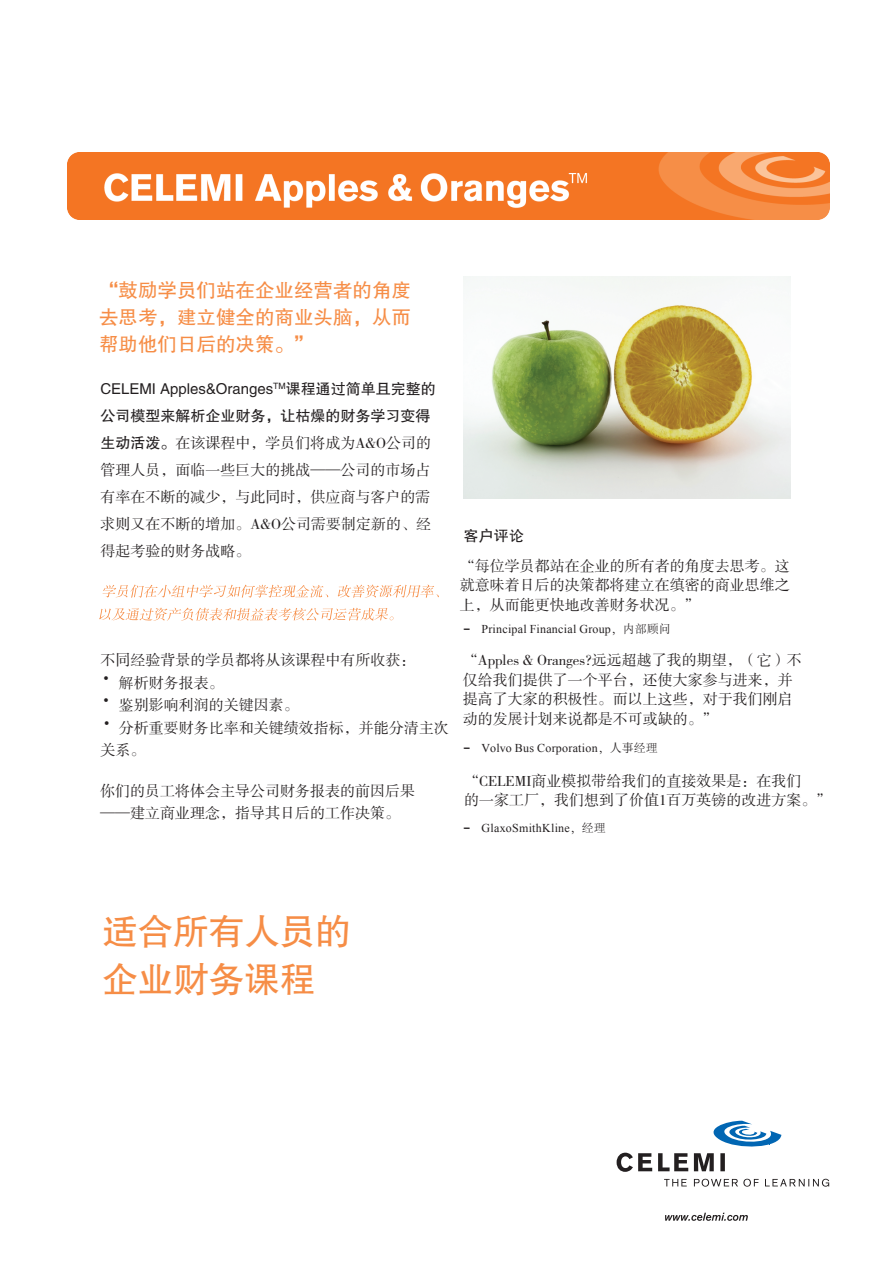
<style>
.page{position:relative;width:893px;height:1263px;background:#fff}
.page>*{position:absolute;margin:0;border:0;box-sizing:border-box;transform-origin:0 0}
.t1{font:36px/48px "FZHTJW GB1 0";letter-spacing:-.015em;color:#f68d46}
.t2{font:19.5px/27px "FZHTJW GB1 0";color:#f68d46;text-align:justify}
.t3{font:15px/19.5px "FZSSJW GB1 0";color:#231f20}
.t4{font:15px/27px "FZHTJW GB1 0";color:#231f20}
.t5{font:15px/22.5px "Times New Roman";color:#231f20;text-align:justify}
.t6{font:12px "Times New Roman";letter-spacing:.02em;color:#231f20}
.s1{font-family:"FZHTJW GB1 0"}
.s2{font-family:"Akzidenz Grotesk BE";font-weight:500}
.s3{font-family:"Adobe Song Std";font-weight:300}
.s4{font-family:"Sim Sun"}
</style>
<div class="page">
<svg style="left:664px;top:1179px;width:23px;height:7px"></svg>
<svg style="left:694px;top:1179px;width:65px;height:8px"></svg>
<svg style="left:765px;top:1179px;width:64px;height:7px"></svg>
<svg style="left:617px;top:1153px;width:35px;height:19px"></svg>
<svg style="left:658px;top:1153px;width:30px;height:18px"></svg>
<svg style="left:694px;top:1121px;width:87px;height:50px"></svg>
<div style="left:720px;top:1153px;width:5px;height:18px;background:#231f20"></div>
<svg style="left:665px;top:1213px;width:83px;height:8px"></svg>
<img style="left:463px;top:276px;width:328px;height:222px">
<svg style="left:103px;top:585px;width:225px;height:13px"></svg>
<svg style="left:338px;top:585px;width:101px;height:13px"></svg>
<svg style="left:99px;top:608px;width:295px;height:13px"></svg>
<img style="left:68px;top:152px;width:761px;height:67px">
<h2 class="t2" style="left:99px;top:277px;width:313px">“鼓励学员们站在企业经营者的角度去思考，建立健全的商业头脑，从而帮助他们日后的决策。”</h2>
<p class="t4" style="left:101px;top:376px;width:337px">CELEMI Apples&amp;Oranges<sup>TM</sup>课程通过简单且完整的公司模型来解析企业财务，让枯燥的财务学习变得</p>
<p class="t3" style="left:101px;top:431px;width:332px;line-height:27px;text-align:justify"><span class="s1">生动活泼。</span>在该课程中，学员们将成为A&amp;O公司的管理人员，面临一些巨大的挑战——公司的市场占有率在不断的减少，与此同时，供应商与客户的需求则又在不断的增加。A&amp;O公司需要制定新的、经得起考验的财务战略。</p>
<p class="t3" style="left:101px;top:651px;width:316px">不同经验背景的学员都将从该课程中有所收获：</p>
<p class="t3" style="left:119px;top:674px;width:107px">解析财务报表。</p>
<p class="t3" style="left:119px;top:696px;width:181px">鉴别影响利润的关键因素。</p>
<p class="t3" style="left:119px;top:719px;width:331px">分析重要财务比率和关键绩效指标，并能分清主次</p>
<p class="t3" style="left:101px;top:741px;width:46px">关系。</p>
<p class="t3" style="left:100px;top:780px;width:316px;line-height:22.5px">你们的员工将体会主导公司财务报表的前因后果——建立商业理念，指导其日后的工作决策。</p>
<p class="t5" style="left:104px;top:667px;width:7px">• • •</p>
<p class="t4" style="left:463px;top:522px;width:62px">客户评论</p>
<p class="t3" style="left:460px;top:557px;width:331px;text-align:justify">“每位学员都站在企业的所有者的角度去思考。这就意味着日后的决策都将建立在缜密的商业思维之上，从而能更快地改善财务状况。”</p>
<p class="t6" style="left:463px;top:621px;width:209px"><span class="s2">–</span> Principal Financial Group<span class="s3">，</span><span class="s4">内部顾问</span></p>
<p class="t3" style="left:463px;top:651px;width:341px">“Apples &amp; Oranges?远远超越了我的期望，（它）不仅给我们提供了一个平台，还使大家参与进来，并提高了大家的积极性。而以上这些，对于我们刚启动的发展计划来说都是不可或缺的。”</p>
<p class="t6" style="left:463px;top:739px;width:196px"><span class="s2">–</span> Volvo Bus Corporation<span class="s3">，</span><span class="s4">人事经理</span></p>
<p class="t3" style="left:464px;top:772px;width:369px">“CELEMI商业模拟带给我们的直接效果是：在我们<br>的一家工厂，我们想到了价值1百万英镑的改进方案。”</p>
<p class="t6" style="left:463px;top:820px;width:144px"><span class="s2">–</span> GlaxoSmithKline<span class="s3">，</span><span class="s4">经理</span></p>
<h1 class="t1" style="left:102px;top:908px;width:250px">适合所有人员的企业财务课程</h1>
</div>
